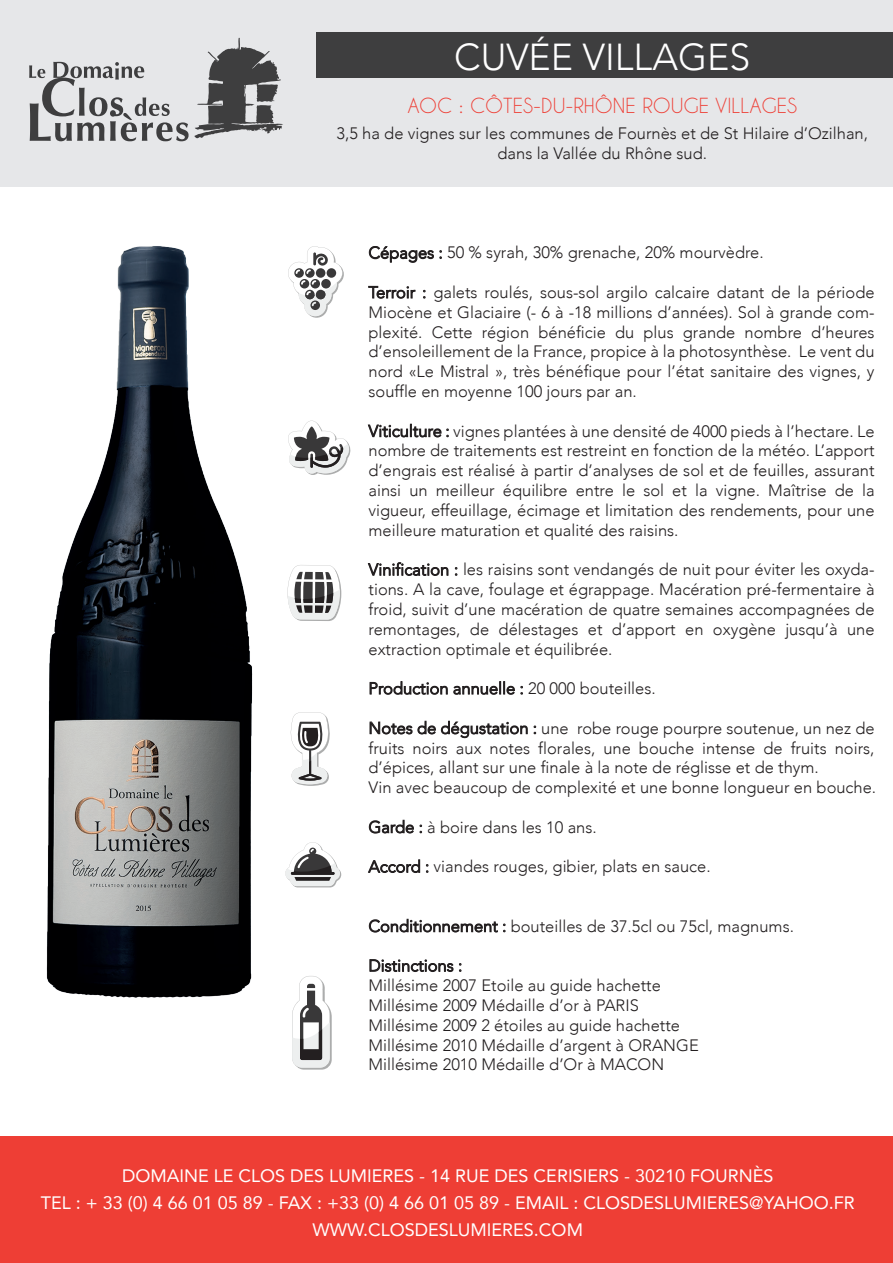
<style>
.page{position:relative;width:893px;height:1263px;background:#fff}
.page>*{position:absolute;margin:0;border:0;box-sizing:border-box;transform-origin:0 0}
.t1{font:300 37.5px "Avenir";color:#fff}
.t2{font:19.5px "Caviar Dreams";color:#ee3e35}
.t3{font:18px/27px "Avenir";color:#fff;text-align:center}
.t4{font:300 16.5px/19.8px "Avenir";color:#231f20;text-align:justify}
</style>
<div class="page">
<div style="left:0;top:0;width:893px;height:186px;background:#e6e7e9"></div>
<div style="left:317px;top:33px;width:576px;height:45px;background:#3e3e3f"></div>
<svg style="left:29px;top:62px;width:160px;height:79px"></svg>
<svg style="left:195px;top:38px;width:88px;height:101px"></svg>
<svg style="left:369px;top:246px;width:65px;height:17px"></svg>
<svg style="left:369px;top:286px;width:46px;height:12px"></svg>
<svg style="left:368px;top:424px;width:73px;height:13px"></svg>
<svg style="left:368px;top:562px;width:80px;height:14px"></svg>
<svg style="left:370px;top:681px;width:77px;height:13px"></svg>
<svg style="left:454px;top:681px;width:61px;height:13px"></svg>
<svg style="left:370px;top:722px;width:42px;height:12px"></svg>
<svg style="left:418px;top:721px;width:109px;height:17px"></svg>
<svg style="left:369px;top:820px;width:45px;height:13px"></svg>
<svg style="left:368px;top:860px;width:52px;height:13px"></svg>
<svg style="left:369px;top:919px;width:136px;height:13px"></svg>
<svg style="left:370px;top:959px;width:83px;height:13px"></svg>
<svg style="left:295px;top:246px;width:49px;height:72px"></svg>
<svg style="left:295px;top:565px;width:46px;height:56px"></svg>
<svg style="left:295px;top:421px;width:56px;height:54px"></svg>
<svg style="left:295px;top:842px;width:46px;height:45px"></svg>
<svg style="left:295px;top:712px;width:35px;height:74px"></svg>
<svg style="left:292px;top:976px;width:40px;height:94px"></svg>
<div style="left:0;top:1136px;width:893px;height:127px;background:#ee3e35"></div>
<img style="left:46px;top:246px;width:249px;height:805px">
<h1 class="t1" style="left:454px;top:35px;width:297px">CUVÉE VILLAGES</h1>
<p class="t2" style="left:407px;top:94px;width:391px">AOC : CÔTES-DU-RHÔNE ROUGE VILLAGES</p>
<p class="t4" style="left:337px;top:123px;width:533px;text-align:center">3,5 ha de vignes sur les communes de Fournès et de St Hilaire d’Ozilhan, dans la Vallée du Rhône sud.</p>
<p class="t4" style="left:368px;top:243px;width:397px">Cépages : 50 % syrah, 30% grenache, 20% mourvèdre.</p>
<p class="t4" style="left:368px;top:282px;width:508px">Terroir : galets roulés, sous-sol argilo calcaire datant de la période Miocène et Glaciaire (- 6 à -18 millions d’années). Sol à grande com&shy;plexité. Cette région bénéficie du plus grande nombre d’heures d’ensoleillement de la France, propice à la photosynthèse. Le vent du nord «Le Mistral », très bénéfique pour l’état sanitaire des vignes, y souffle en moyenne 100 jours par an.</p>
<p class="t4" style="left:368px;top:421px;width:508px">Viticulture : vignes plantées à une densité de 4000 pieds à l’hectare. Le nombre de traitements est restreint en fonction de la météo. L’apport d’engrais est réalisé à partir d’analyses de sol et de feuilles, assurant ainsi un meilleur équilibre entre le sol et la vigne. Maîtrise de la vigueur, effeuillage, écimage et limitation des rendements, pour une meilleure maturation et qualité des raisins.</p>
<p class="t4" style="left:368px;top:560px;width:508px">Vinification : les raisins sont vendangés de nuit pour éviter les oxyda&shy;tions. A la cave, foulage et égrappage. Macération pré-fermentaire à froid, suivit d’une macération de quatre semaines accompagnées de remontages, de délestages et d’apport en oxygène jusqu’à une extraction optimale et équilibrée.</p>
<p class="t4" style="left:368px;top:678px;width:289px">Production annuelle : 20 000 bouteilles.</p>
<p class="t4" style="left:368px;top:718px;width:509px;text-align:left">Notes de dégustation : une robe rouge pourpre soutenue, un nez de fruits noirs aux notes florales, une bouche intense de fruits noirs, d’épices, allant sur une finale à la note de réglisse et de thym.<br>Vin avec beaucoup de complexité et une bonne longueur en bouche.</p>
<p class="t4" style="left:368px;top:817px;width:230px">Garde : à boire dans les 10 ans.</p>
<p class="t4" style="left:368px;top:857px;width:344px">Accord : viandes rouges, gibier, plats en sauce.</p>
<p class="t4" style="left:368px;top:916px;width:427px">Conditionnement : bouteilles de 37.5cl ou 75cl, magnums.</p>
<p class="t4" style="left:368px;top:956px;width:332px;text-align:left">Distinctions :<br>Millésime 2007 Etoile au guide hachette Millésime 2009 Médaille d’or à PARIS Millésime 2009 2 étoiles au guide hachette Millésime 2010 Médaille d’argent à ORANGE Millésime 2010 Médaille d’Or à MACON</p>
<p class="t3" style="left:41px;top:1161px;width:815px">DOMAINE LE CLOS DES LUMIERES - 14 RUE DES CERISIERS - 30210 FOURNÈS<br>TEL : + 33 (0) 4 66 01 05 89 - FAX : +33 (0) 4 66 01 05 89 - EMAIL : CLOSDESLUMIERES@YAHOO.FR<br>WWW.CLOSDESLUMIERES.COM</p>
</div>
